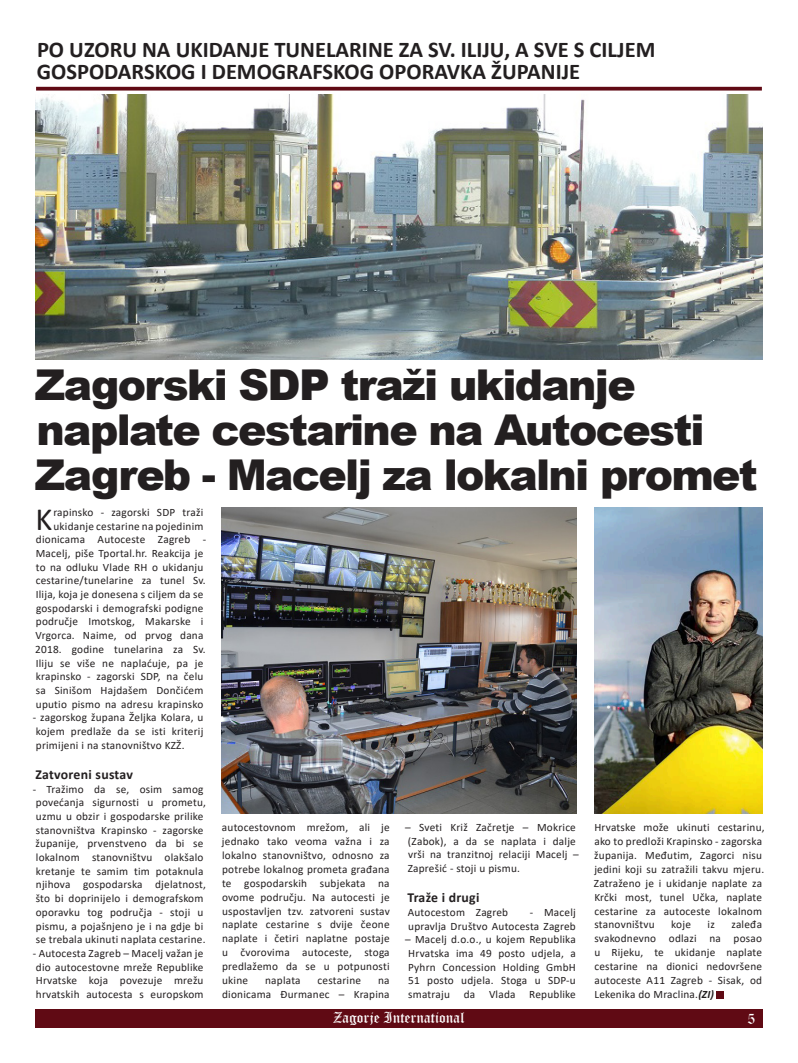
<style>
.page{position:relative;width:798px;height:1063px;background:#fff}
.page>*{position:absolute;margin:0;border:0;box-sizing:border-box;transform-origin:0 0}
.t1{font:900 42.5px/45px "Arial";letter-spacing:-.04em;color:#231f20}
.t2{font:32.5px "Calibri";color:#231f20}
.t3{font:700 22.5px/21.2px "Calibri";color:#231f20}
.t4{font:15px "Old English Text";color:#fff}
.t5{font:700 13.75px "Calibri";letter-spacing:.02em;color:#231f20}
.t6{font:11.25px/13.6px "Calibri";letter-spacing:.02em;color:#231f20;text-align:justify}
.s1{font-weight:700;font-style:italic}
</style>
<div class="page">
<div style="left:35px;top:1009px;width:727px;height:19px;background:#600a14"></div>
<svg style="left:36px;top:87px;width:725px;height:4px;background:#71242d"></svg>
<div style="left:716px;top:991px;width:7px;height:7px;background:#600a14"></div>
<img style="left:35px;top:94px;width:727px;height:266px">
<img style="left:221px;top:508px;width:355px;height:305px">
<img style="left:594px;top:508px;width:168px;height:305px">
<p class="t3" style="left:37px;top:39px;width:620px">PO UZORU NA UKIDANJE TUNELARINE ZA SV. ILIJU, A SVE S CILJEM<br>GOSPODARSKOG I DEMOGRAFSKOG OPORAVKA ŽUPANIJE</p>
<p class="t1" style="left:35px;top:361px;width:724px">Zagorski SDP traži ukidanje naplate cestarine na Autocesti<br>Zagreb - Macelj za lokalni promet</p>
<p class="t2" style="left:35px;top:496px;width:18px">K</p>
<p class="t6" style="left:35px;top:505px;width:172px;text-align:right">rapinsko - zagorski SDP traži ukidanje cestarine na pojedinim dionicama Autoceste Zagreb -<br>Macelj, piše Tportal.hr. Reakcija je to na odluku Vlade RH o ukidanju cestarine/tunelarine za tunel Sv.<br>Ilija, koja je donesena s ciljem da se gospodarski i demografski podigne područje Imotskog, Makarske i<br>Vrgorca. Naime, od prvog dana<br>2018. godine tunelarina za Sv.<br>Iliju se više ne naplaćuje, pa je krapinsko - zagorski SDP, na čelu sa Sinišom Hajdašem Dončićem uputio pismo na adresu krapinsko</p>
<p class="t6" style="left:33px;top:710px;width:172px">- zagorskog župana Željka Kolara, u kojem predlaže da se isti kriterij primijeni i na stanovništvo KZŽ.</p>
<p class="t5" style="left:36px;top:765px;width:99px">Zatvoreni sustav</p>
<p class="t6" style="left:33px;top:782px;width:175px;text-align:left">- Tražimo da se, osim samog povećanja sigurnosti u prometu, uzmu u obzir i gospodarske prilike stanovništva Krapinsko - zagorske županije, prvenstveno da bi se lokalnom stanovništvu olakšalo kretanje te samim tim potaknula njihova gospodarska djelatnost, što bi doprinijelo i demografskom oporavku tog područja - stoji u pismu, a pojašnjeno je i na gdje bi se trebala ukinuti naplata cestarine.</p>
<p class="t6" style="left:33px;top:946px;width:172px">- Autocesta Zagreb – Macelj važan je dio autocestovne mreže Republike Hrvatske koja povezuje mrežu hrvatskih autocesta s europskom</p>
<p class="t6" style="left:222px;top:820px;width:169px">autocestovnom mrežom, ali je jednako tako veoma važna i za lokalno stanovništvo, odnosno za potrebe lokalnog prometa građana te gospodarskih subjekata na ovome području. Na autocesti je uspostavljen tzv. zatvoreni sustav naplate cestarine s dvije čeone naplate i četiri naplatne postaje u čvorovima autoceste, stoga predlažemo da se u potpunosti ukine</p>
<p class="t6" style="left:405px;top:820px;width:175px;text-align:left">– Sveti Križ Začretje – Mokrice (Zabok), a da se naplata i dalje vrši na tranzitnoj relaciji Macelj –<br>Zaprešić - stoji u pismu.</p>
<p class="t5" style="left:407px;top:888px;width:74px">Traže i drugi</p>
<p class="t6" style="left:407px;top:905px;width:102px">Autocestom Zagreb</p>
<p class="t6" style="left:593px;top:820px;width:172px;text-align:left">Hrvatske može ukinuti cestarinu, ako to predloži Krapinsko - zagorska županija. Međutim, Zagorci nisu jedini koji su zatražili takvu mjeru.<br>Zatraženo je i ukidanje naplate za<br>Krčki most, tunel Učka, naplate cestarine za autoceste lokalnom stanovništvu</p>
<p class="t6" style="left:408px;top:905px;width:169px;text-align:right">- Macelj<br>upravlja Društvo Autocesta Zagreb</p>
<p class="t6" style="left:405px;top:933px;width:172px">– Macelj d.o.o., u kojem Republika Hrvatska ima 49 posto udjela, a Pyhrn Concession Holding GmbH 51 posto udjela. Stoga u SDP-u smatraju da Vlada Republike</p>
<p class="t6" style="left:594px;top:918px;width:169px;text-indent:137px">zaleđa svakodnevno odlazi na posao u Rijeku, te ukidanje naplate cestarine na dionici nedovršene autoceste A11 Zagreb - Sisak, od Lekenika do Mraclina.<span class="s1">(ZI)</span></p>
<p class="t6" style="left:671px;top:918px;width:21px">koje</p>
<p class="t6" style="left:707px;top:918px;width:9px">iz</p>
<p class="t6" style="left:265px;top:973px;width:37px">naplata</p>
<p class="t6" style="left:317px;top:973px;width:45px">cestarine</p>
<p class="t6" style="left:222px;top:973px;width:169px;text-align:right">na<br>dionicama Đurmanec – Krapina</p>
<h3 class="t4" style="left:333px;top:1008px;width:133px">Zagorje International</h3>
<h3 class="t4" style="left:747px;top:1009px;width:9px">5</h3>
</div>
